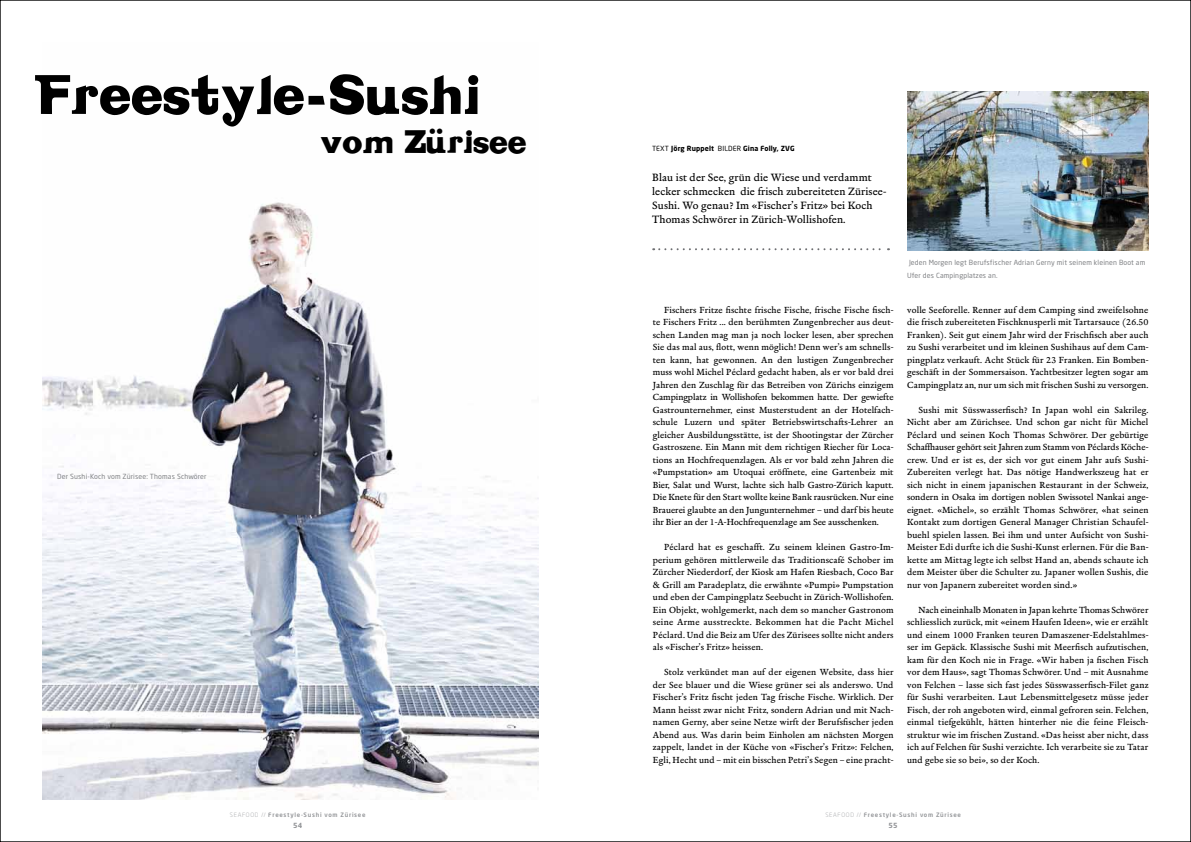
<style>
.page{position:relative;width:1191px;height:842px;background:#fff}
.page>*{position:absolute;margin:0;border:0;box-sizing:border-box;transform-origin:0 0}
.t1{font:58px "Vintage";letter-spacing:.02em;color:#000}
.t2{font:34px "Vintage";letter-spacing:.02em;color:#000}
.t3{font:11px/14px "Merlo Roman Lining";letter-spacing:.01em;color:#000}
.t4{font:9.2px/12.5px "Merlo Roman Lining";letter-spacing:.015em;color:#000;text-align:justify}
.t5{font:7px/13px "Neo Sans";letter-spacing:.02em;color:#808285}
.t6{font:700 7px "Neo Sans";letter-spacing:.02em;color:#000}
.t7{font:700 7px "Neo Sans";color:#939598}
.t8{font:500 6px "Neo Sans";letter-spacing:.12em;color:#939598}
.s1{font-weight:300}
.s2{font-weight:400}
</style>
<div class="page">
<img style="left:907px;top:92px;width:241px;height:158px">
<img style="left:43px;top:202px;width:496px;height:597px">
<svg style="left:653px;top:248px;width:236px;height:2px"></svg>
<h1 class="t1" style="left:34px;top:59px;width:447px">Freestyle-Sushi</h1>
<h2 class="t2" style="left:320px;top:121px;width:207px">vom Zürisee</h2>
<p class="t5" style="left:57px;top:470px;width:151px">Der Sushi-Koch vom Zürisee: Thomas Schwörer</p>
<p class="t8" style="left:230px;top:810px;width:137px"><span class="s1">SEAFOOD //</span> Freestyle-Sushi vom Zürisee</p>
<p class="t7" style="left:293px;top:820px;width:11px">54</p>
<p class="t6" style="left:652px;top:144px;width:144px"><span class="s2">TEXT</span> Jörg Ruppelt <span class="s2">BILDER</span> Gina Folly, ZVG</p>
<p class="t3" style="left:652px;top:171px;width:236px">Blau ist der See, grün die Wiese und verdammt lecker schmecken die frisch zubereiteten Zürisee-Sushi. Wo genau? Im «Fischer’s Fritz» bei Koch Thomas Schwörer in Zürich-Wollishofen.</p>
<p class="t4" style="left:652px;top:304px;width:242px;text-indent:11px">Fischers Fritze fischte frische Fische, frische Fische fisch&shy;te Fischers Fritz ... den berühmten Zungenbrecher aus deut&shy;schen Landen mag man ja noch locker lesen, aber sprechen Sie das mal aus, flott, wenn möglich! Denn wer’s am schnells&shy;ten kann, hat gewonnen. An den lustigen Zungenbrecher muss wohl Michel Péclard gedacht haben, als er vor bald drei Jahren den Zuschlag für das Betreiben von Zürichs einzigem Campingplatz in Wollishofen bekommen hatte. Der gewiefte Gastrounternehmer, einst Musterstudent an der Hotelfach&shy;schule Luzern und später Betriebswirtschafts-Lehrer an gleicher Ausbildungsstätte, ist der Shootingstar der Zürcher Gastroszene. Ein Mann mit dem richtigen Riecher für Loca&shy;tions an Hochfrequenzlagen. Als er vor bald zehn Jahren die «Pumpstation» am Utoquai eröffnete, eine Gartenbeiz mit Bier, Salat und Wurst, lachte sich halb Gastro-Zürich kaputt.<br>Die Knete für den Start wollte keine Bank rausrücken. Nur eine Brauerei glaubte an den Jungunternehmer – und darf bis heute ihr Bier an der 1-A-Hochfrequenzlage am See ausschenken.</p>
<p class="t4" style="left:653px;top:541px;width:242px;text-indent:11px">Péclard hat es geschafft. Zu seinem kleinen Gastro-Im&shy;perium gehören mittlerweile das Traditionscafé Schober im Zürcher Niederdorf, der Kiosk am Hafen Riesbach, Coco Bar &amp; Grill am Paradeplatz, die erwähnte «Pumpi» Pumpstation und eben der Campingplatz Seebucht in Zürich-Wollishofen.<br>Ein Objekt, wohlgemerkt, nach dem so mancher Gastronom seine Arme ausstreckte. Bekommen hat die Pacht Michel Péclard. Und die Beiz am Ufer des Zürisees sollte nicht anders als «Fischer’s Fritz» heissen.</p>
<p class="t4" style="left:653px;top:666px;width:242px;text-indent:11px">Stolz verkündet man auf der eigenen Website, dass hier der See blauer und die Wiese grüner sei als anderswo. Und Fischer’s Fritz fischt jeden Tag frische Fische. Wirklich. Der Mann heisst zwar nicht Fritz, sondern Adrian und mit Nach&shy;namen Gerny, aber seine Netze wirft der Berufsfischer jeden Abend aus. Was darin beim Einholen am nächsten Morgen zappelt, landet in der Küche von «Fischer’s Fritz»: Felchen, Egli, Hecht und – mit ein bisschen Petri’s Segen – eine pracht-</p>
<p class="t5" style="left:907px;top:256px;width:240px">Jeden Morgen legt Berufsfischer Adrian Gerny mit seinem kleinen Boot am<br>Ufer des Campingplatzes an.</p>
<p class="t4" style="left:907px;top:304px;width:243px">volle Seeforelle. Renner auf dem Camping sind zweifelsohne die frisch zubereiteten Fischknusperli mit Tartarsauce (26.50<br>Franken). Seit gut einem Jahr wird der Frischfisch aber auch zu Sushi verarbeitet und im kleinen Sushihaus auf dem Cam&shy;pingplatz verkauft. Acht Stück für 23 Franken. Ein Bomben&shy;geschäft in der Sommersaison. Yachtbesitzer legten sogar am Campingplatz an, nur um sich mit frischen Sushi zu versorgen.</p>
<p class="t4" style="left:907px;top:404px;width:243px;text-indent:11px">Sushi mit Süsswasserfisch? In Japan wohl ein Sakrileg.<br>Nicht aber am Zürichsee. Und schon gar nicht für Michel Péclard und seinen Koch Thomas Schwörer. Der gebürtige Schaffhauser gehört seit Jahren zum Stamm von Péclards Köche&shy;crew. Und er ist es, der sich vor gut einem Jahr aufs Sushi-Zubereiten verlegt hat. Das nötige Handwerkszeug hat er sich nicht in einem japanischen Restaurant in der Schweiz, sondern in Osaka im dortigen noblen Swissotel Nankai ange&shy;eignet. «Michel», so erzählt Thomas Schwörer, «hat seinen Kontakt zum dortigen General Manager Christian Schaufel&shy;buehl spielen lassen. Bei ihm und unter Aufsicht von Sushi-Meister Edi durfte ich die Sushi-Kunst erlernen. Für die Ban&shy;kette am Mittag legte ich selbst Hand an, abends schaute ich dem Meister über die Schulter zu. Japaner wollen Sushis, die nur von Japanern zubereitet worden sind.»</p>
<p class="t4" style="left:907px;top:604px;width:243px;text-indent:11px">Nach eineinhalb Monaten in Japan kehrte Thomas Schwörer schliesslich zurück, mit «einem Haufen Ideen», wie er erzählt und einem 1000 Franken teuren Damaszener-Edelstahlmes&shy;ser im Gepäck. Klassische Sushi mit Meerfisch aufzutischen, kam für den Koch nie in Frage. «Wir haben ja fischen Fisch vor dem Haus», sagt Thomas Schwörer. Und – mit Ausnahme von Felchen – lasse sich fast jedes Süsswasserfisch-Filet ganz für Sushi verarbeiten. Laut Lebensmittelgesetz müsse jeder Fisch, der roh angeboten wird, einmal gefroren sein. Felchen, einmal tiefgekühlt, hätten hinterher nie die feine Fleisch&shy;struktur wie im frischen Zustand. «Das heisst aber nicht, dass ich auf Felchen für Sushi verzichte. Ich verarbeite sie zu Tatar und gebe sie so bei», so der Koch.</p>
<p class="t8" style="left:825px;top:810px;width:137px"><span class="s1">SEAFOOD //</span> Freestyle-Sushi vom Zürisee</p>
<p class="t7" style="left:888px;top:820px;width:11px">55</p>
</div>
